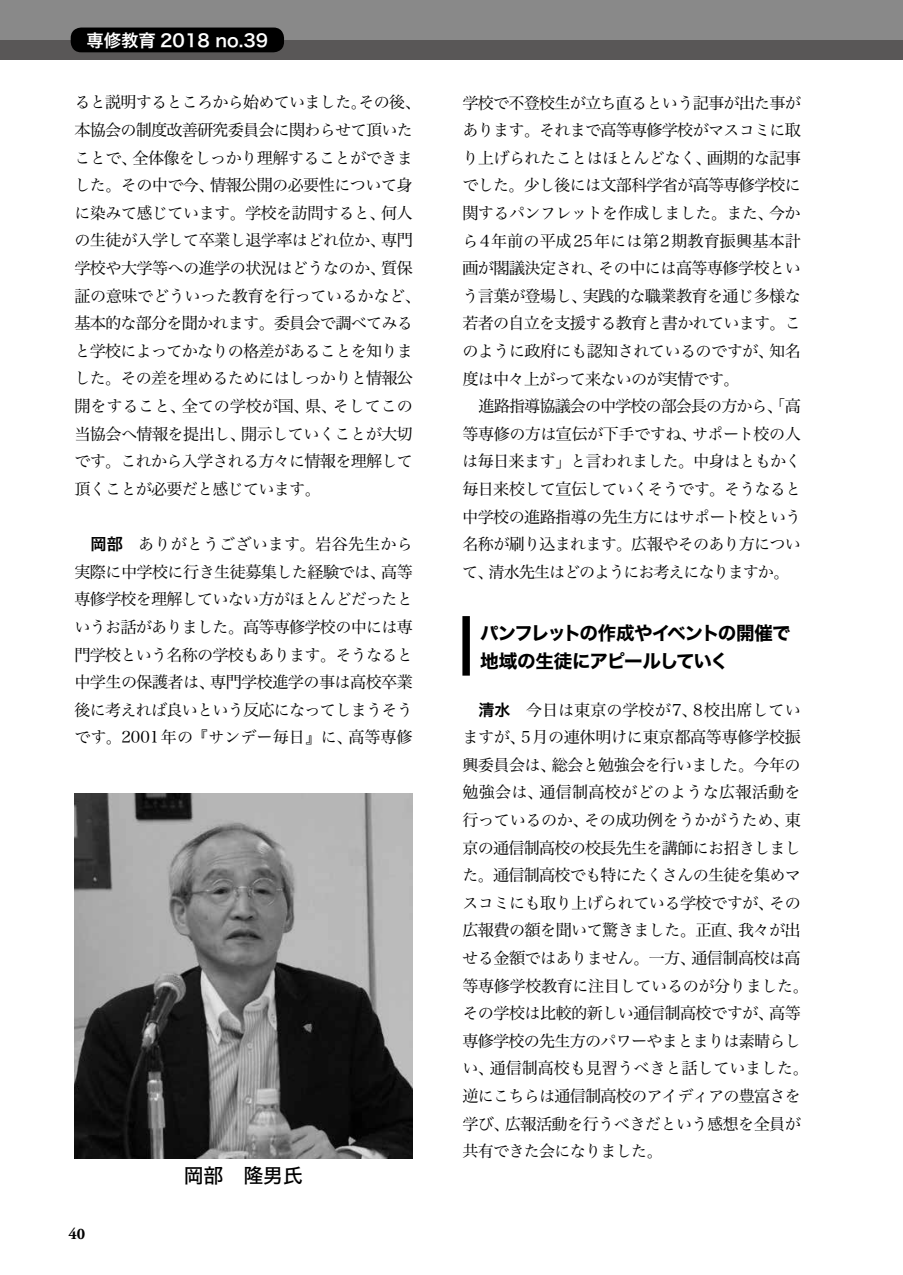
<style>
.page{position:relative;width:903px;height:1275px;background:#fff}
.page>*{position:absolute;margin:0;border:0;box-sizing:border-box;transform-origin:0 0}
.t1{font:19.78px "Hiragino Sans W5";color:#000}
.t2{font:18.55px/27.7px "Hiragino Sans W7";letter-spacing:-.06em;color:#000}
.t3{font:17.32px "Hira Kaku Pro N W6";color:#fff}
.t4{font:16.1px/27.7px "Hira Min Pro W3";letter-spacing:-.035em;color:#000;text-align:justify}
.t5{font:700 16.1px "Adobe Garamond Pro";color:#000}
.s1{font-family:"Hira Kaku Pro W6"}
</style>
<div class="page">
<div style="left:0;top:0;width:903px;height:60px;background:#898989"></div>
<div style="left:0;top:40px;width:903px;height:20px;background:#595757"></div>
<div style="left:71px;top:28px;width:213px;height:24px;background:#000;border-radius:10px"></div>
<img style="left:74px;top:794px;width:338px;height:364px">
<div style="left:462px;top:616px;width:8px;height:60px;background:#000"></div>
<p class="t3" style="left:86px;top:25px;width:183px">専修教育 2018 no.39</p>
<p class="t4" style="left:74px;top:87px;width:348px;text-align:left">ると説明するところから始めていました。その後、本協会の制度改善研究委員会に関わらせて頂いたことで、全体像をしっかり理解することができました。その中で今、情報公開の必要性について身に染みて感じています。学校を訪問すると、何人の生徒が入学して卒業し退学率はどれ位か、専門学校や大学等への進学の状況はどうなのか、質保証の意味でどういった教育を行っているかなど、基本的な部分を聞かれます。委員会で調べてみると学校によってかなりの格差があることを知りました。その差を埋めるためにはしっかりと情報公開をすること、全ての学校が国、県、そしてこの当協会へ情報を提出し、開示していくことが大切です。これから入学される方々に情報を理解して頂くことが必要だと感じています。</p>
<p class="t4" style="left:74px;top:529px;width:340px;text-indent:16px"><span class="s1">岡部</span>　ありがとうございます。岩谷先生から実際に中学校に行き生徒募集した経験では、高等専修学校を理解していない方がほとんどだったというお話がありました。高等専修学校の中には専門学校という名称の学校もあります。そうなると中学生の保護者は、専門学校進学の事は高校卒業後に考えれば良いという反応になってしまうそうです。2001年の『サンデー毎日』に、高等専修</p>
<p class="t5" style="left:69px;top:1224px;width:18px">40</p>
<p class="t1" style="left:184px;top:1158px;width:121px">岡部　隆男氏</p>
<p class="t4" style="left:462px;top:87px;width:340px">学校で不登校生が立ち直るという記事が出た事があります。それまで高等専修学校がマスコミに取り上げられたことはほとんどなく、画期的な記事でした。少し後には文部科学省が高等専修学校に関するパンフレットを作成しました。また、今から4年前の平成25年には第2期教育振興基本計画が閣議決定され、その中には高等専修学校という言葉が登場し、実践的な職業教育を通じ多様な若者の自立を支援する教育と書かれています。このように政府にも認知されているのですが、知名度は中々上がって来ないのが実情です。</p>
<p class="t4" style="left:462px;top:391px;width:341px;text-indent:16px">進路指導協議会の中学校の部会長の方から、「高等専修の方は宣伝が下手ですね、サポート校の人は毎日来ます」と言われました。中身はともかく毎日来校して宣伝していくそうです。そうなると中学校の進路指導の先生方にはサポート校という名称が刷り込まれます。広報やそのあり方について、清水先生はどのようにお考えになりますか。</p>
<p class="t2" style="left:480px;top:620px;width:312px">パンフレットの作成やイベントの開催で地域の生徒にアピールしていく</p>
<p class="t4" style="left:462px;top:694px;width:348px;text-align:left;text-indent:16px"><span class="s1">清水</span>　今日は東京の学校が7、8校出席していますが、5月の連休明けに東京都高等専修学校振興委員会は、総会と勉強会を行いました。今年の勉強会は、通信制高校がどのような広報活動を行っているのか、その成功例をうかがうため、東京の通信制高校の校長先生を講師にお招きしました。通信制高校でも特にたくさんの生徒を集めマスコミにも取り上げられている学校ですが、その広報費の額を聞いて驚きました。正直、我々が出せる金額ではありません。一方、通信制高校は高等専修学校教育に注目しているのが分りました。その学校は比較的新しい通信制高校ですが、高等専修学校の先生方のパワーやまとまりは素晴らしい、通信制高校も見習うべきと話していました。逆にこちらは通信制高校のアイディアの豊富さを学び、広報活動を行うべきだという感想を全員が共有できた会になりました。</p>
</div>
